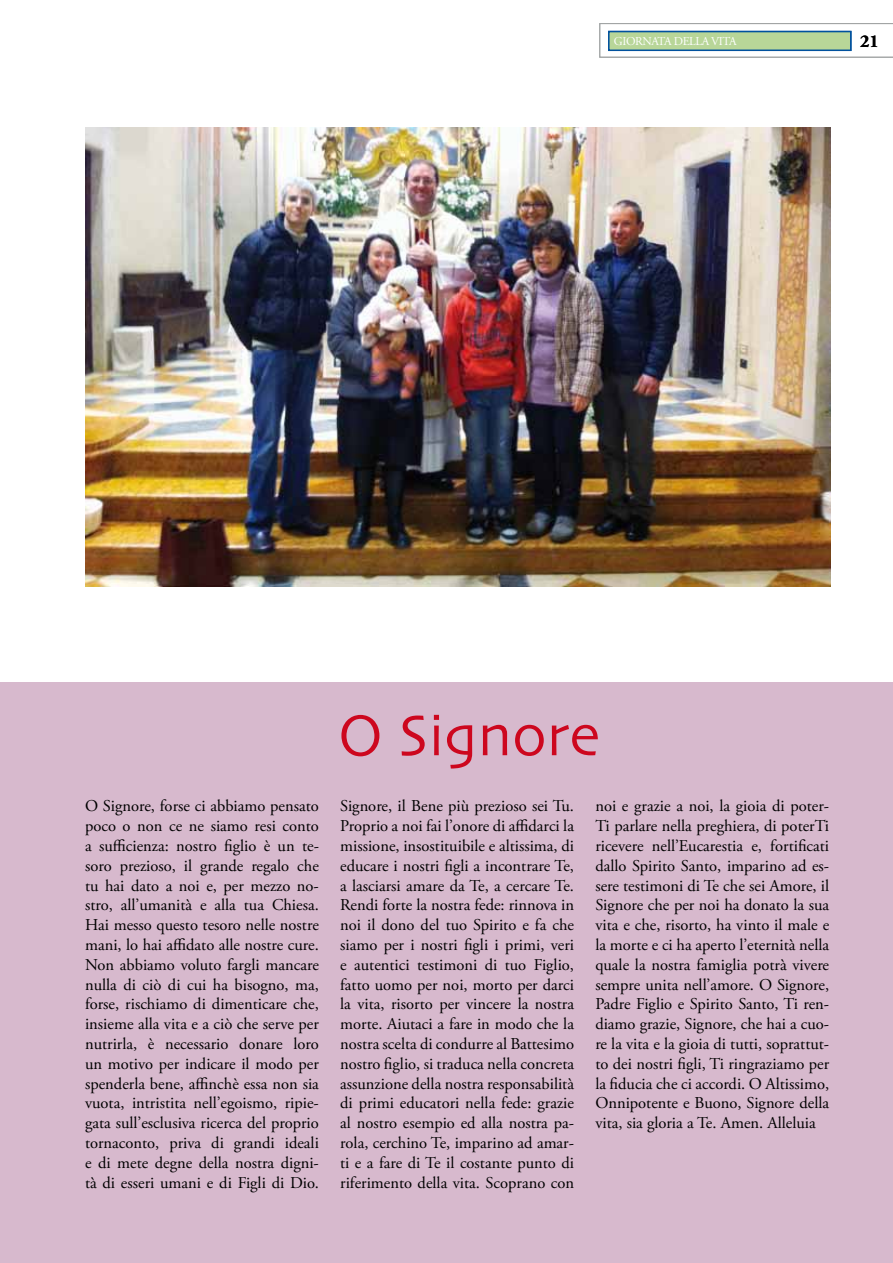
<style>
.page{position:relative;width:893px;height:1263px;background:#fff}
.page>*{position:absolute;margin:0;border:0;box-sizing:border-box;transform-origin:0 0}
.t1{font:60px "Skia";color:#cd071e}
.t2{font:700 18px "Adobe Garamond Pro";color:#000}
.t3{font:16.5px/19.8px "Adobe Garamond Pro";color:#000;text-align:justify}
.t4{font:12px "Adobe Garamond Pro";letter-spacing:-.035em;color:#fff}
</style>
<div class="page">
<svg style="left:599px;top:23px;width:294px;height:35px"></svg>
<div style="left:608px;top:31px;width:243px;height:20px;background:#b8d698;border:2px solid #00519e"></div>
<div style="left:0;top:683px;width:893px;height:580px;background:#d7b9cd"></div>
<img style="left:85px;top:127px;width:745px;height:460px">
<p class="t4" style="left:614px;top:34px;width:124px">GIORNATA DELLA VITA</p>
<p class="t2" style="left:860px;top:31px;width:20px">21</p>
<p class="t4" style="left:614px;top:34px;width:133px">ORATORIO TOSCOLANO</p>
<h1 class="t1" style="left:338px;top:700px;width:264px">O Signore</h1>
<p class="t3" style="left:85px;top:797px;width:235px">O Signore, forse ci abbiamo pensato poco o non ce ne siamo resi conto a sufficienza: nostro figlio è un te&shy;soro prezioso, il grande regalo che tu hai dato a noi e, per mezzo no&shy;stro, all’umanità e alla tua Chiesa.<br>Hai messo questo tesoro nelle nostre mani, lo hai affidato alle nostre cure.<br>Non abbiamo voluto fargli mancare nulla di ciò di cui ha bisogno, ma, forse, rischiamo di dimenticare che, insieme alla vita e a ciò che serve per nutrirla, è necessario donare loro un motivo per indicare il modo per spenderla bene, affinchè essa non sia vuota, intristita nell’egoismo, ripie&shy;gata sull’esclusiva ricerca del proprio tornaconto, priva di grandi ideali e di mete degne della nostra digni&shy;tà di esseri umani e di Figli di Dio.</p>
<p class="t3" style="left:340px;top:797px;width:235px">Signore, il Bene più prezioso sei Tu.<br>Proprio a noi fai l’onore di affidarci la missione, insostituibile e altissima, di educare i nostri figli a incontrare Te, a lasciarsi amare da Te, a cercare Te.<br>Rendi forte la nostra fede: rinnova in noi il dono del tuo Spirito e fa che siamo per i nostri figli i primi, veri e autentici testimoni di tuo Figlio, fatto uomo per noi, morto per darci la vita, risorto per vincere la nostra morte. Aiutaci a fare in modo che la nostra scelta di condurre al Battesimo nostro figlio, si traduca nella concreta assunzione della nostra responsabilità di primi educatori nella fede: grazie al nostro esempio ed alla nostra pa&shy;rola, cerchino Te, imparino ad amar&shy;ti e a fare di Te il costante punto di riferimento della vita. Scoprano con</p>
<p class="t3" style="left:595px;top:797px;width:235px">noi e grazie a noi, la gioia di poter-Ti parlare nella preghiera, di poterTi ricevere nell’Eucarestia e, fortificati dallo Spirito Santo, imparino ad es&shy;sere testimoni di Te che sei Amore, il Signore che per noi ha donato la sua vita e che, risorto, ha vinto il male e la morte e ci ha aperto l’eternità nella quale la nostra famiglia potrà vivere sempre unita nell’amore. O Signore, Padre Figlio e Spirito Santo, Ti ren&shy;diamo grazie, Signore, che hai a cuo&shy;re la vita e la gioia di tutti, soprattut&shy;to dei nostri figli, Ti ringraziamo per la fiducia che ci accordi. O Altissimo, Onnipotente e Buono, Signore della vita, sia gloria a Te. Amen. Alleluia</p>
</div>
